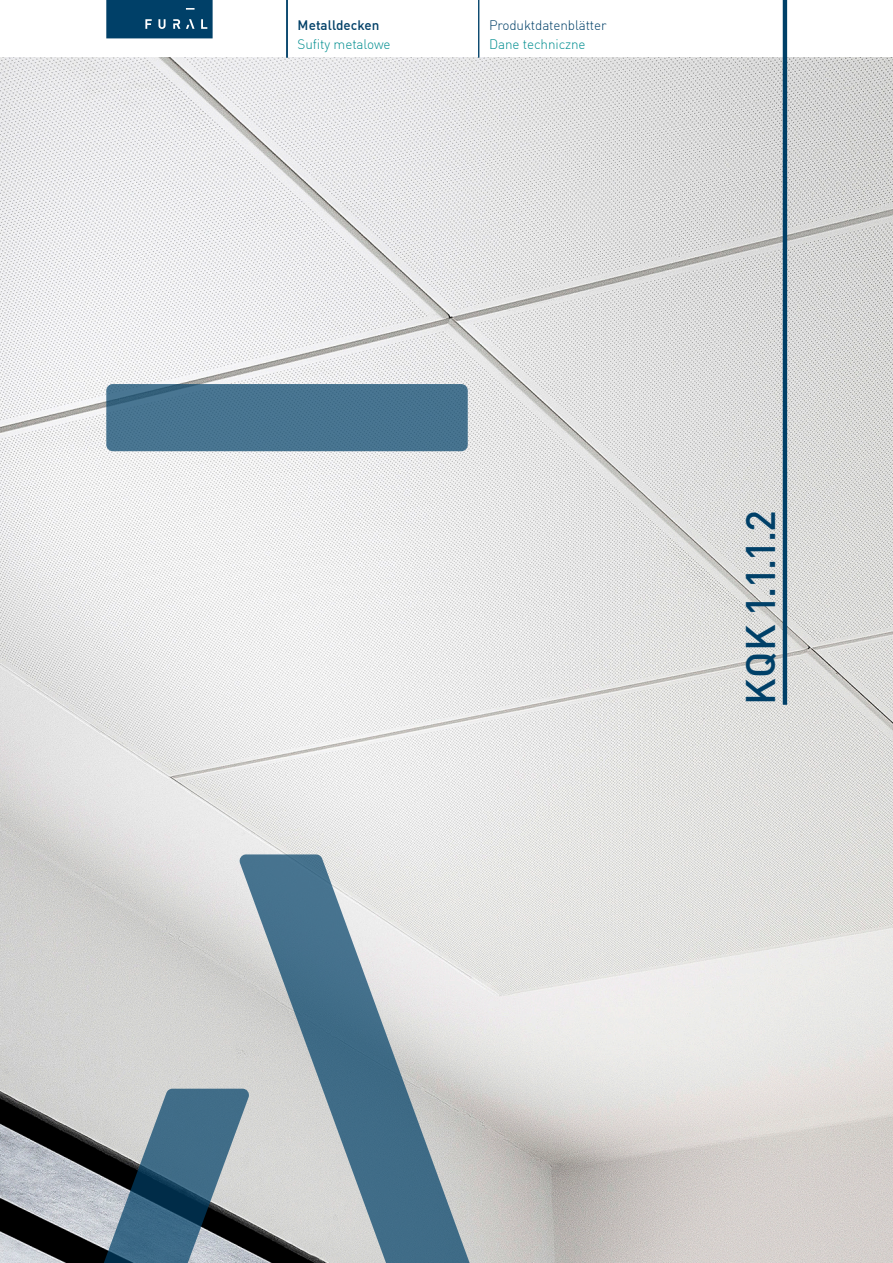
<style>
.page{position:relative;width:893px;height:1263px;background:#fff}
.page>*{position:absolute;margin:0;border:0;box-sizing:border-box;transform-origin:0 0}
.Fural_DIN_Medium_27{font:500 40.5px "DIN Pro";color:#004068}
.t1{font:300 13.5px "DIN Pro";letter-spacing:-.01em;color:#008e90}
.t2{font:300 13.5px "DIN Pro";letter-spacing:-.01em;color:#004068}
.t3{font:500 13.5px "DIN Pro";letter-spacing:.005em;color:#004068}
</style>
<div class="page">
<svg style="left:106px;top:0;width:107px;height:38px;background:#0c496f"></svg>
<img style="left:0;top:58px;width:893px;height:1205px">
<hr style="left:783px;top:0;width:4px;height:705px;background:#004068">
<svg style="left:99px;top:1089px;width:139px;height:174px;background:#617c8e"></svg>
<svg style="left:238px;top:854px;width:236px;height:409px;background:#9faeb7"></svg>
<div style="left:106px;top:384px;width:362px;height:67px;background:#487591;border-radius:6px"></div>
<hr style="left:286px;top:0;width:2px;height:58px;background:#004068">
<hr style="left:478px;top:0;width:1px;height:58px;background:#004068">
<p class="t3" style="left:298px;top:14px;width:83px">Metalldecken</p>
<p class="t2" style="left:489px;top:14px;width:119px">Produktdatenblätter</p>
<p class="t1" style="left:298px;top:34px;width:94px">Sufity metalowe</p>
<p class="t1" style="left:489px;top:34px;width:98px">Dane techniczne</p>
<p class="Fural_DIN_Medium_27" style="left:729px;top:704px;width:196px;rotate:-90deg">KQK 1.1.1.2</p>
</div>
